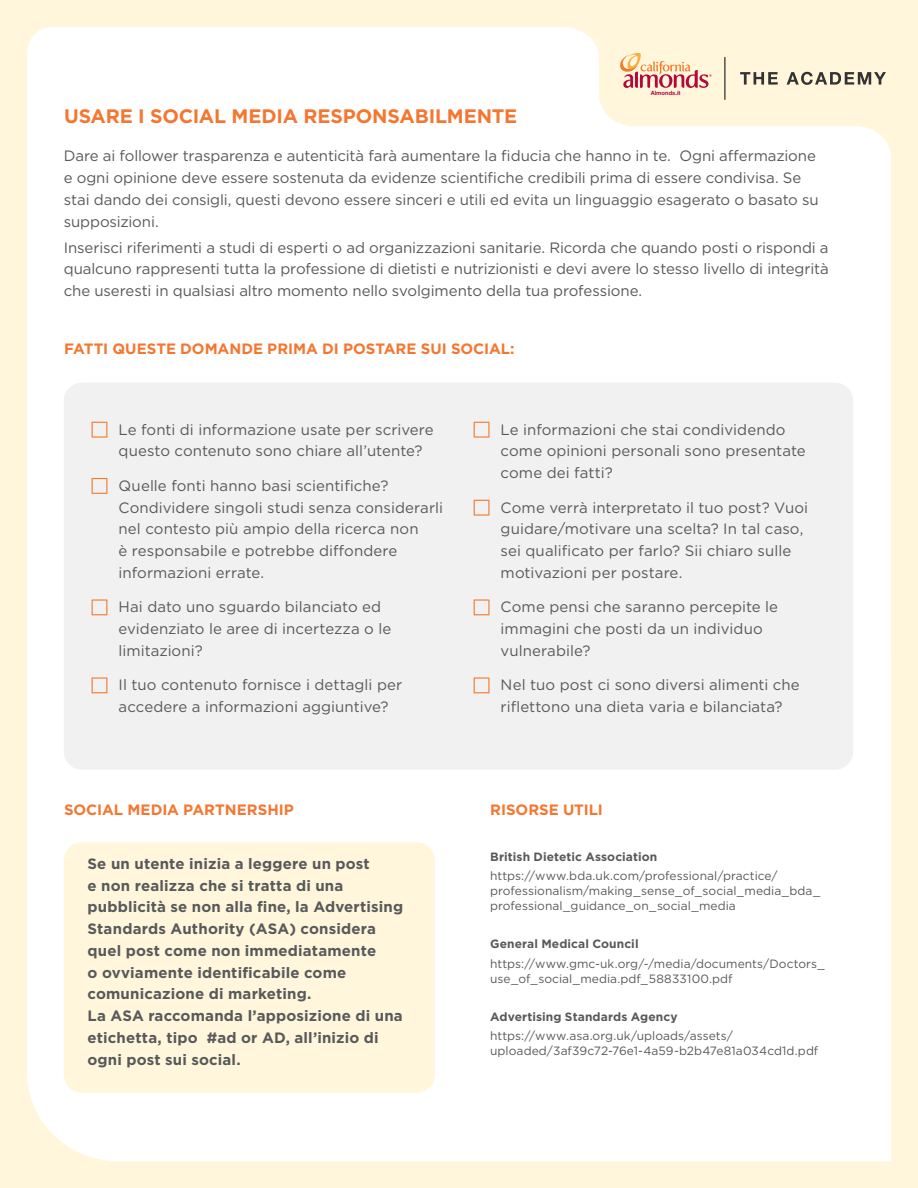
<style>
.page{position:relative;width:918px;height:1188px;background:#fff6dc}
.page>*{position:absolute;margin:0;border:0;box-sizing:border-box;transform-origin:0 0}
.t1{font:700 19.5px "Gotham";letter-spacing:-.01em;color:#f37731}
.t2{font:15px/21.8px "Gotham";color:#58595b}
.t3{font:700 15px/21.8px "Gotham";letter-spacing:.01em;color:#58595b}
.t4{font:700 15px "Gotham";color:#f37731}
.t5{font:12px/15px "Gotham";letter-spacing:.005em;color:#58595b}
.t6{font:700 12px "Gotham";letter-spacing:.01em;color:#58595b}
.t7{font:700 5.85px "Helvetica Neue LT Std";color:#b30838}
</style>
<div class="page">
<div style="left:27px;top:27px;width:864px;height:1134px;background:#fff"></div>
<svg style="left:740px;top:72px;width:38px;height:13px"></svg>
<svg style="left:787px;top:72px;width:99px;height:13px"></svg>
<hr style="left:724px;top:57px;width:2px;height:42px;background:#333">
<svg style="left:619px;top:52px;width:93px;height:36px"></svg>
<div style="left:64px;top:383px;width:789px;height:387px;background:#f1f1f2;border-radius:18px"></div>
<svg style="left:92px;top:422px;width:15px;height:16px"></svg>
<svg style="left:92px;top:478px;width:15px;height:16px"></svg>
<svg style="left:92px;top:599px;width:15px;height:16px"></svg>
<svg style="left:92px;top:677px;width:15px;height:16px"></svg>
<svg style="left:474px;top:422px;width:16px;height:16px"></svg>
<svg style="left:474px;top:500px;width:16px;height:16px"></svg>
<svg style="left:474px;top:599px;width:16px;height:16px"></svg>
<svg style="left:474px;top:677px;width:16px;height:16px"></svg>
<div style="left:64px;top:842px;width:371px;height:251px;background:#fff6dc;border-radius:18px"></div>
<p class="t7" style="left:651px;top:89px;width:31px">Almonds.it</p>
<h1 class="t1" style="left:64px;top:103px;width:455px">USARE I SOCIAL MEDIA RESPONSABILMENTE</h1>
<p class="t2" style="left:64px;top:145px;width:756px">Dare ai follower trasparenza e autenticità farà aumentare la fiducia che hanno in te. Ogni affermazione e ogni opinione deve essere sostenuta da evidenze scientifiche credibili prima di essere condivisa. Se stai dando dei consigli, questi devono essere sinceri e utili ed evita un linguaggio esagerato o basato su supposizioni.</p>
<p class="t2" style="left:64px;top:236px;width:767px;text-align:justify">Inserisci riferimenti a studi di esperti o ad organizzazioni sanitarie. Ricorda che quando posti o rispondi a qualcuno rappresenti tutta la professione di dietisti e nutrizionisti e devi avere lo stesso livello di integrità che useresti in qualsiasi altro momento nello svolgimento della tua professione.</p>
<p class="t4" style="left:64px;top:338px;width:452px">FATTI QUESTE DOMANDE PRIMA DI POSTARE SUI SOCIAL:</p>
<p class="t2" style="left:119px;top:418px;width:317px">Le fonti di informazione usate per scrivere questo contenuto sono chiare all’utente?</p>
<p class="t2" style="left:119px;top:474px;width:326px">Quelle fonti hanno basi scientifiche?<br>Condividere singoli studi senza considerarli nel contesto più ampio della ricerca non<br>è responsabile e potrebbe diffondere informazioni errate.</p>
<p class="t2" style="left:119px;top:596px;width:274px">Hai dato uno sguardo bilanciato ed evidenziato le aree di incertezza o le limitazioni?</p>
<p class="t2" style="left:119px;top:674px;width:285px">Il tuo contenuto fornisce i dettagli per accedere a informazioni aggiuntive?</p>
<p class="t2" style="left:501px;top:418px;width:307px">Le informazioni che stai condividendo come opinioni personali sono presentate come dei fatti?</p>
<p class="t2" style="left:501px;top:496px;width:309px">Come verrà interpretato il tuo post? Vuoi guidare/motivare una scelta? In tal caso, sei qualificato per farlo? Sii chiaro sulle motivazioni per postare.</p>
<p class="t2" style="left:501px;top:596px;width:279px">Come pensi che saranno percepite le immagini che posti da un individuo vulnerabile?</p>
<p class="t2" style="left:501px;top:674px;width:301px">Nel tuo post ci sono diversi alimenti che riflettono una dieta varia e bilanciata?</p>
<p class="t4" style="left:64px;top:799px;width:231px">SOCIAL MEDIA PARTNERSHIP</p>
<p class="t4" style="left:490px;top:799px;width:114px">RISORSE UTILI</p>
<p class="t6" style="left:490px;top:849px;width:169px">British Dietetic Association</p>
<p class="t5" style="left:490px;top:868px;width:332px">https://www.bda.uk.com/professional/practice/ professionalism/making_sense_of_social_media_bda_ professional_guidance_on_social_media</p>
<p class="t6" style="left:490px;top:936px;width:150px">General Medical Council</p>
<p class="t5" style="left:490px;top:956px;width:336px">https://www.gmc-uk.org/-/media/documents/Doctors_ use_of_social_media.pdf_58833100.pdf</p>
<p class="t6" style="left:490px;top:1009px;width:189px">Advertising Standards Agency</p>
<p class="t5" style="left:490px;top:1028px;width:330px">https://www.asa.org.uk/uploads/assets/ uploaded/3af39c72-76e1-4a59-b2b47e81a034cd1d.pdf</p>
<p class="t3" style="left:88px;top:853px;width:317px">Se un utente inizia a leggere un post<br>e non realizza che si tratta di una pubblicità se non alla fine, la Advertising Standards Authority (ASA) considera quel post come non immediatamente<br>o ovviamente identificabile come comunicazione di marketing.<br>La ASA raccomanda l’apposizione di una etichetta, tipo #ad or AD, all’inizio di ogni post sui social.</p>
</div>
